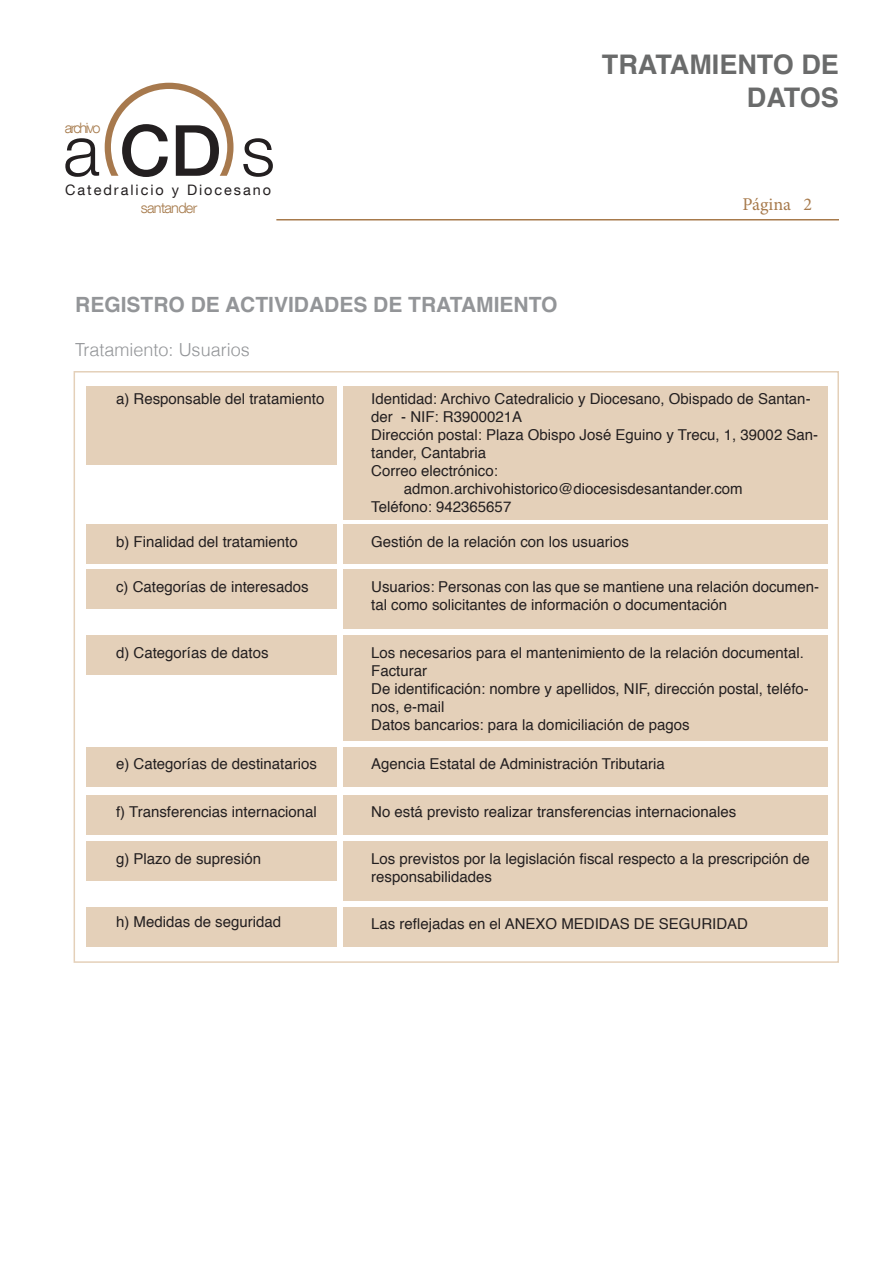
<style>
.page{position:relative;width:893px;height:1263px;background:#fff}
.page>*{position:absolute;margin:0;border:0;box-sizing:border-box;transform-origin:0 0}
.t1{font:300 70.65px "Helvetica Neue LT Com";color:#231f20}
.t2{font:700 27px/32.4px "Helvetica";color:#6a6b6b;text-align:right}
.t3{font:700 21px "Helvetica";color:#939598}
.t4{font:300 18px "Helvetica";color:#939598}
.t5{font:18px "Minion Pro";letter-spacing:-.005em;color:#a77a4c}
.t6{font:15px "Helvetica";color:#231f20}
.t7{font:14.4px "Helvetica Neue LT Com";letter-spacing:.135em;color:#231f20}
.t8{font:300 14.4px "Helvetica Neue LT Com";letter-spacing:-.05em;color:#a67a4b}
.t9{font:300 14.4px "Helvetica Neue LT Com";letter-spacing:-.1em;color:#a67a4b}
.s1{font-weight:500}
</style>
<div class="page">
<hr style="left:276px;top:219px;width:563px;height:1px;background:#a77a4c">
<svg style="left:105px;top:83px;width:128px;height:93px"></svg>
<div style="left:343px;top:386px;width:485px;height:134px;background:#e4d0b9"></div>
<div style="left:343px;top:525px;width:485px;height:39px;background:#e4d0b9"></div>
<div style="left:343px;top:795px;width:485px;height:39px;background:#e4d0b9"></div>
<div style="left:343px;top:907px;width:485px;height:40px;background:#e4d0b9"></div>
<div style="left:343px;top:570px;width:485px;height:59px;background:#e4d0b9"></div>
<div style="left:343px;top:841px;width:485px;height:59px;background:#e4d0b9"></div>
<div style="left:343px;top:636px;width:485px;height:105px;background:#e4d0b9"></div>
<div style="left:343px;top:747px;width:485px;height:40px;background:#e4d0b9"></div>
<div style="left:86px;top:386px;width:251px;height:78px;background:#e4d0b9"></div>
<div style="left:86px;top:525px;width:251px;height:39px;background:#e4d0b9"></div>
<div style="left:86px;top:795px;width:251px;height:39px;background:#e4d0b9"></div>
<div style="left:86px;top:907px;width:251px;height:40px;background:#e4d0b9"></div>
<div style="left:86px;top:570px;width:251px;height:39px;background:#e4d0b9"></div>
<div style="left:86px;top:636px;width:251px;height:39px;background:#e4d0b9"></div>
<div style="left:86px;top:747px;width:251px;height:40px;background:#e4d0b9"></div>
<div style="left:86px;top:842px;width:251px;height:39px;background:#e4d0b9"></div>
<p class="t9" style="left:65px;top:119px;width:37px">archivo</p>
<h1 class="t1" style="left:63px;top:107px;width:213px">a <span class="s1">CD</span> s</h1>
<p class="t7" style="left:65px;top:181px;width:207px">Catedralicio y Diocesano</p>
<p class="t8" style="left:141px;top:199px;width:58px">santander</p>
<h2 class="t2" style="left:602px;top:49px;width:239px">TRATAMIENTO DE<br>DATOS</h2>
<p class="t5" style="left:742px;top:192px;width:71px">Página 2</p>
<p class="t3" style="left:75px;top:288px;width:484px">REGISTRO DE ACTIVIDADES DE TRATAMIENTO</p>
<p class="t4" style="left:75px;top:335px;width:176px">Tratamiento: Usuarios</p>
<p class="t6" style="left:116px;top:387px;width:210px">a) Responsable del tratamiento</p>
<p class="t6" style="left:371px;top:387px;width:441px">Identidad: Archivo Catedralicio y Diocesano, Obispado de Santan-</p>
<p class="t6" style="left:371px;top:405px;width:152px">der - NIF: R3900021A</p>
<p class="t6" style="left:371px;top:423px;width:448px">Dirección postal: Plaza Obispo José Eguino y Trecu, 1, 39002 San-</p>
<p class="t6" style="left:371px;top:441px;width:117px">tander, Cantabria</p>
<p class="t6" style="left:371px;top:459px;width:128px">Correo electrónico:</p>
<p class="t6" style="left:404px;top:477px;width:340px">admon.archivohistorico@diocesisdesantander.com</p>
<p class="t6" style="left:371px;top:495px;width:142px">Teléfono: 942365657</p>
<p class="t6" style="left:371px;top:530px;width:259px">Gestión de la relación con los usuarios</p>
<p class="t6" style="left:116px;top:530px;width:183px">b) Finalidad del tratamiento</p>
<p class="t6" style="left:116px;top:575px;width:194px">c) Categorías de interesados</p>
<p class="t6" style="left:116px;top:641px;width:154px">d) Categorías de datos</p>
<p class="t6" style="left:116px;top:752px;width:202px">e) Categorías de destinatarios</p>
<p class="t6" style="left:116px;top:800px;width:202px">f) Transferencias internacional</p>
<p class="t6" style="left:116px;top:847px;width:147px">g) Plazo de supresión</p>
<p class="t6" style="left:116px;top:910px;width:167px">h) Medidas de seguridad</p>
<p class="t6" style="left:371px;top:575px;width:449px">Usuarios: Personas con las que se mantiene una relación documen-</p>
<p class="t6" style="left:371px;top:593px;width:357px">tal como solicitantes de información o documentación</p>
<p class="t6" style="left:371px;top:641px;width:434px">Los necesarios para el mantenimiento de la relación documental.</p>
<p class="t6" style="left:371px;top:659px;width:57px">Facturar</p>
<p class="t6" style="left:371px;top:677px;width:439px">De identificación: nombre y apellidos, NIF, dirección postal, teléfo-</p>
<p class="t6" style="left:371px;top:695px;width:75px">nos, e-mail</p>
<p class="t6" style="left:371px;top:713px;width:320px">Datos bancarios: para la domiciliación de pagos</p>
<p class="t6" style="left:371px;top:752px;width:295px">Agencia Estatal de Administración Tributaria</p>
<p class="t6" style="left:371px;top:800px;width:367px">No está previsto realizar transferencias internacionales</p>
<p class="t6" style="left:371px;top:847px;width:440px">Los previstos por la legislación fiscal respecto a la prescripción de</p>
<p class="t6" style="left:371px;top:865px;width:122px">responsabilidades</p>
<p class="t6" style="left:371px;top:912px;width:378px">Las reflejadas en el ANEXO MEDIDAS DE SEGURIDAD</p>
</div>
